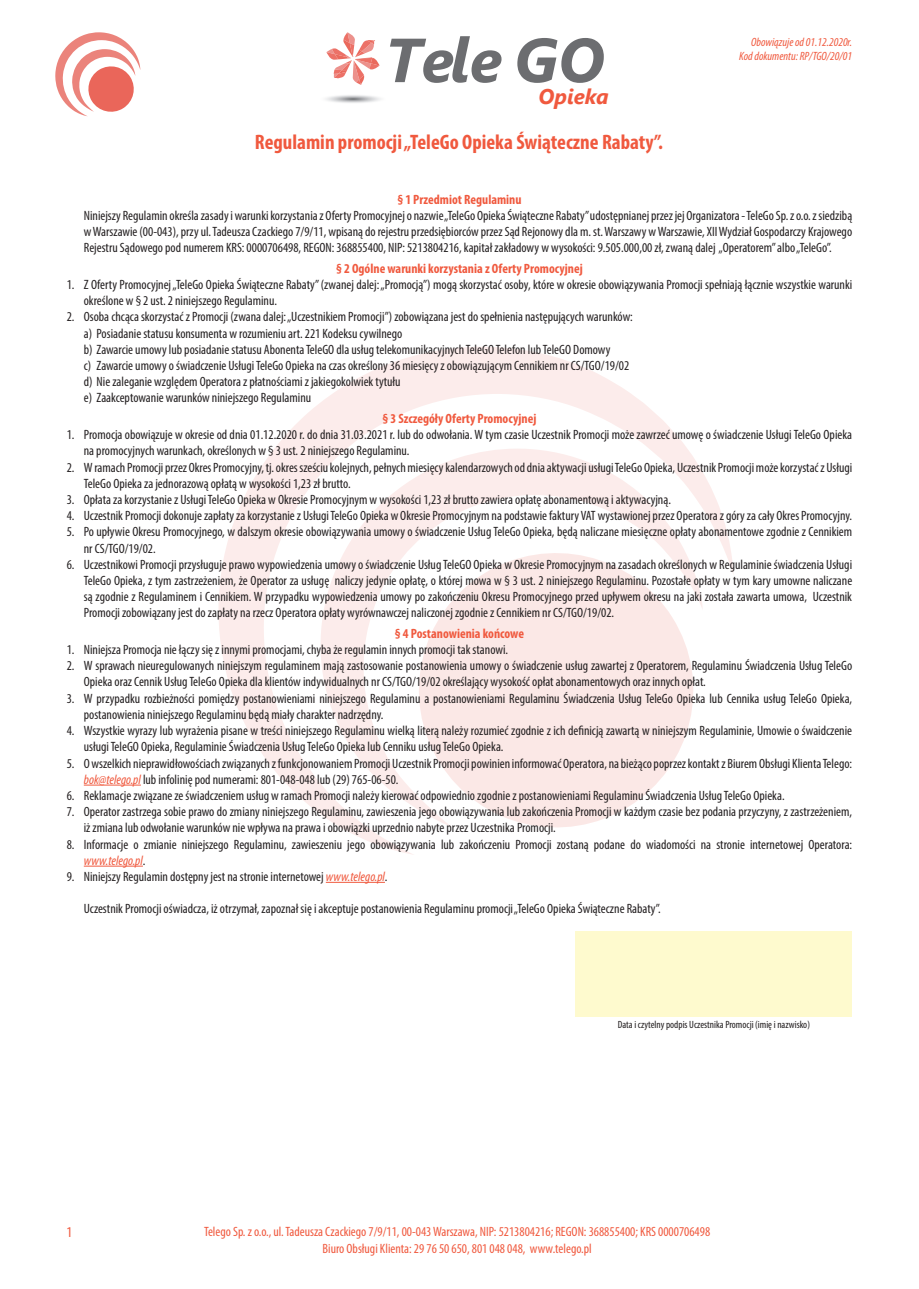
<style>
.page{position:relative;width:919px;height:1289px;background:#fff}
.page>*{position:absolute;margin:0;border:0;box-sizing:border-box;transform-origin:0 0}
.t1{font:italic 700 62.1px "Segoe UI";color:#6c6d70}
.t2{font:italic 700 21.15px "Segoe UI";color:#f0593e}
.t3{font:700 condensed 21px "Myriad Pro";color:#f0593e}
.t4{font:condensed 15px "Myriad Pro";color:#f0593e}
.Styl_akapitowy_P1{font:condensed 13.5px/16.2px "Myriad Pro";color:#231f20}
.t5{font:condensed 13.5px/16.2px "Myriad Pro";color:#f0593e;text-align:center}
._1__Nagłówek_listy{font:700 condensed 13.5px "Myriad Pro";color:#f0593e}
.t6{font:italic condensed 12px/14.4px "Myriad Pro";color:#f0593e;text-align:right}
.t7{font:condensed 10.5px "Myriad Pro";color:#231f20}
.s1{font-style:italic;color:#f0593e}
</style>
<div class="page">
<svg style="left:326px;top:32px;width:54px;height:53px"></svg>
<svg style="left:55px;top:32px;width:85px;height:84px"></svg>
<svg style="left:219px;top:347px;width:514px;height:508px"></svg>
<svg style="left:319px;top:448px;width:383px;height:379px;fill:#fceceb"></svg>
<hr style="left:84px;top:784px;width:57px;height:1px;background:#f0593e">
<hr style="left:84px;top:865px;width:59px;height:1px;background:#f0593e">
<hr style="left:326px;top:882px;width:59px;height:1px;background:#f0593e">
<div style="left:575px;top:931px;width:277px;height:85px;background:#feface"></div>
<h1 class="t1" style="left:385px;top:1px;width:222px">Tele GO</h1>
<h2 class="t2" style="left:538px;top:77px;width:72px">Opieka</h2>
<p class="t3" style="left:255px;top:129px;width:409px">Regulamin promocji „TeleGo Opieka Świąteczne Rabaty”.</p>
<p class="t6" style="left:739px;top:34px;width:114px">Obowiązuje od 01.12.2020r.<br>Kod dokumentu: RP/TGO/20/01</p>
<p class="_1__Nagłówek_listy" style="left:397px;top:191px;width:126px">§ 1 Przedmiot Regulaminu</p>
<p class="Styl_akapitowy_P1" style="left:84px;top:207px;width:769px;text-align:justify">Niniejszy Regulamin określa zasady i warunki korzystania z Oferty Promocyjnej o nazwie „TeleGo Opieka Świąteczne Rabaty” udostępnianej przez jej Organizatora - TeleGo Sp. z o.o. z siedzibą w Warszawie (00-043), przy ul. Tadeusza Czackiego 7/9/11, wpisaną do rejestru przedsiębiorców przez Sąd Rejonowy dla m. st. Warszawy w Warszawie, XII Wydział Gospodarczy Krajowego Rejestru Sądowego pod numerem KRS: 0000706498, REGON: 368855400, NIP: 5213804216, kapitał zakładowy w wysokości: 9.505.000,00 zł, zwaną dalej „Operatorem” albo „TeleGo”.</p>
<p class="_1__Nagłówek_listy" style="left:336px;top:260px;width:248px">§ 2 Ogólne warunki korzystania z Oferty Promocyjnej</p>
<p class="Styl_akapitowy_P1" style="left:84px;top:276px;width:769px;text-indent:-17px">1. Z Oferty Promocyjnej „TeleGo Opieka Świąteczne Rabaty” (zwanej dalej: „Promocją”) mogą skorzystać osoby, które w okresie obowiązywania Promocji spełniają łącznie wszystkie warunki określone w § 2 ust. 2 niniejszego Regulaminu.</p>
<p class="Styl_akapitowy_P1" style="left:67px;top:309px;width:567px">2. Osoba chcąca skorzystać z Promocji (zwana dalej: „Uczestnikiem Promocji”) zobowiązana jest do spełnienia następujących warunków:</p>
<p class="Styl_akapitowy_P1" style="left:84px;top:325px;width:320px">a) Posiadanie statusu konsumenta w rozumieniu art. 221 Kodeksu cywilnego</p>
<p class="Styl_akapitowy_P1" style="left:84px;top:341px;width:528px">b) Zawarcie umowy lub posiadanie statusu Abonenta TeleGO dla usług telekomunikacyjnych TeleGO Telefon lub TeleGO Domowy</p>
<p class="Styl_akapitowy_P1" style="left:84px;top:357px;width:547px">c) Zawarcie umowy o świadczenie Usługi TeleGo Opieka na czas określony 36 miesięcy z obowiązującym Cennikiem nr CS/TGO/19/02</p>
<p class="Styl_akapitowy_P1" style="left:84px;top:373px;width:318px">d) Nie zaleganie względem Operatora z płatnościami z jakiegokolwiek tytułu</p>
<p class="Styl_akapitowy_P1" style="left:84px;top:390px;width:229px">e) Zaakceptowanie warunków niniejszego Regulaminu</p>
<p class="_1__Nagłówek_listy" style="left:382px;top:410px;width:155px">§ 3 Szczegóły Oferty Promocyjnej</p>
<p class="Styl_akapitowy_P1" style="left:84px;top:426px;width:769px;text-indent:-17px">1. Promocja obowiązuje w okresie od dnia 01.12.2020 r. do dnia 31.03.2021 r. lub do odwołania. W tym czasie Uczestnik Promocji może zawrzeć umowę o świadczenie Usługi TeleGo Opieka na promocyjnych warunkach, określonych w § 3 ust. 2 niniejszego Regulaminu.</p>
<p class="Styl_akapitowy_P1" style="left:84px;top:459px;width:769px;text-indent:-17px">2. W ramach Promocji przez Okres Promocyjny, tj. okres sześciu kolejnych, pełnych miesięcy kalendarzowych od dnia aktywacji usługi TeleGo Opieka, Uczestnik Promocji może korzystać z Usługi<br>TeleGo Opieka za jednorazową opłatą w wysokości 1,23 zł brutto.</p>
<p class="Styl_akapitowy_P1" style="left:67px;top:491px;width:605px">3. Opłata za korzystanie z Usługi TeleGo Opieka w Okresie Promocyjnym w wysokości 1,23 zł brutto zawiera opłatę abonamentową i aktywacyjną.</p>
<p class="Styl_akapitowy_P1" style="left:67px;top:507px;width:786px">4. Uczestnik Promocji dokonuje zapłaty za korzystanie z Usługi TeleGo Opieka w Okresie Promocyjnym na podstawie faktury VAT wystawionej przez Operatora z góry za cały Okres Promocyjny.</p>
<p class="Styl_akapitowy_P1" style="left:84px;top:523px;width:769px;text-indent:-17px">5. Po upływie Okresu Promocyjnego, w dalszym okresie obowiązywania umowy o świadczenie Usług TeleGo Opieka, będą naliczane miesięczne opłaty abonamentowe zgodnie z Cennikiem nr CS/TGO/19/02.</p>
<p class="Styl_akapitowy_P1" style="left:84px;top:556px;width:769px;text-align:justify;text-indent:-17px">6. Uczestnikowi Promocji przysługuje prawo wypowiedzenia umowy o świadczenie Usług TeleGO Opieka w Okresie Promocyjnym na zasadach określonych w Regulaminie świadczenia Usługi TeleGo Opieka, z tym zastrzeżeniem, że Operator za usługę naliczy jedynie opłatę, o której mowa w § 3 ust. 2 niniejszego Regulaminu. Pozostałe opłaty w tym kary umowne naliczane są zgodnie z Regulaminem i Cennikiem. W przypadku wypowiedzenia umowy po zakończeniu Okresu Promocyjnego przed upływem okresu na jaki została zawarta umowa, Uczestnik Promocji zobowiązany jest do zapłaty na rzecz Operatora opłaty wyrównawczej naliczonej zgodnie z Cennikiem nr CS/TGO/19/02.</p>
<p class="_1__Nagłówek_listy" style="left:395px;top:625px;width:131px">§ 4 Postanowienia końcowe</p>
<p class="Styl_akapitowy_P1" style="left:67px;top:641px;width:443px">1. Niniejsza Promocja nie łączy się z innymi promocjami, chyba że regulamin innych promocji tak stanowi.</p>
<p class="Styl_akapitowy_P1" style="left:84px;top:657px;width:769px;text-indent:-17px">2. W sprawach nieuregulowanych niniejszym regulaminem mają zastosowanie postanowienia umowy o świadczenie usług zawartej z Operatorem, Regulaminu Świadczenia Usług TeleGo<br>Opieka oraz Cennik Usług TeleGo Opieka dla klientów indywidualnych nr CS/TGO/19/02 określający wysokość opłat abonamentowych oraz innych opłat.</p>
<p class="Styl_akapitowy_P1" style="left:84px;top:690px;width:769px;text-indent:-17px">3. W przypadku rozbieżności pomiędzy postanowieniami niniejszego Regulaminu a postanowieniami Regulaminu Świadczenia Usług TeleGo Opieka lub Cennika usług TeleGo Opieka, postanowienia niniejszego Regulaminu będą miały charakter nadrzędny.</p>
<p class="Styl_akapitowy_P1" style="left:84px;top:722px;width:769px;text-indent:-17px">4. Wszystkie wyrazy lub wyrażenia pisane w treści niniejszego Regulaminu wielką literą należy rozumieć zgodnie z ich definicją zawartą w niniejszym Regulaminie, Umowie o śwaidczenie usługi TeleGO Opieka, Regulaminie Świadczenia Usług TeleGo Opieka lub Cenniku usług TeleGo Opieka.</p>
<p class="Styl_akapitowy_P1" style="left:84px;top:754px;width:769px;text-indent:-17px">5. O wszelkich nieprawidłowościach związanych z funkcjonowaniem Promocji Uczestnik Promocji powinien informować Operatora, na bieżąco poprzez kontakt z Biurem Obsługi Klienta Telego: <span class="s1">bok@telego.pl</span> lub infolinię pod numerami: 801-048-048 lub (29) 765-06-50.</p>
<p class="Styl_akapitowy_P1" style="left:67px;top:787px;width:719px">6. Reklamacje związane ze świadczeniem usług w ramach Promocji należy kierować odpowiednio zgodnie z postanowieniami Regulaminu Świadczenia Usług TeleGo Opieka.</p>
<p class="Styl_akapitowy_P1" style="left:84px;top:803px;width:769px;text-indent:-17px">7. Operator zastrzega sobie prawo do zmiany niniejszego Regulaminu, zawieszenia jego obowiązywania lub zakończenia Promocji w każdym czasie bez podania przyczyny, z zastrzeżeniem, iż zmiana lub odwołanie warunków nie wpływa na prawa i obowiązki uprzednio nabyte przez Uczestnika Promocji.</p>
<p class="Styl_akapitowy_P1" style="left:84px;top:835px;width:769px;text-indent:-17px">8. Informacje o zmianie niniejszego Regulaminu, zawieszeniu jego obowiązywania lub zakończeniu Promocji zostaną podane do wiadomości na stronie internetowej Operatora: <span class="s1">www.telego.pl</span>.</p>
<p class="Styl_akapitowy_P1" style="left:67px;top:868px;width:322px">9. Niniejszy Regulamin dostępny jest na stronie internetowej <span class="s1">www.telego.pl</span>.</p>
<p class="Styl_akapitowy_P1" style="left:84px;top:900px;width:578px">Uczestnik Promocji oświadcza, iż otrzymał, zapoznał się i akceptuje postanowienia Regulaminu promocji „TeleGo Opieka Świąteczne Rabaty”.</p>
<p class="t4" style="left:66px;top:1222px;width:7px">1</p>
<p class="t7" style="left:617px;top:1018px;width:194px">Data i czytelny podpis Uczestnika Promocji (imię i nazwisko)</p>
<p class="t5" style="left:204px;top:1223px;width:507px">Telego Sp. z o.o., ul. Tadeusza Czackiego 7/9/11, 00-043 Warszawa, NIP: 5213804216; REGON: 368855400; KRS 0000706498<br>Biuro Obsługi Klienta: 29 76 50 650, 801 048 048, www.telego.pl</p>
</div>
